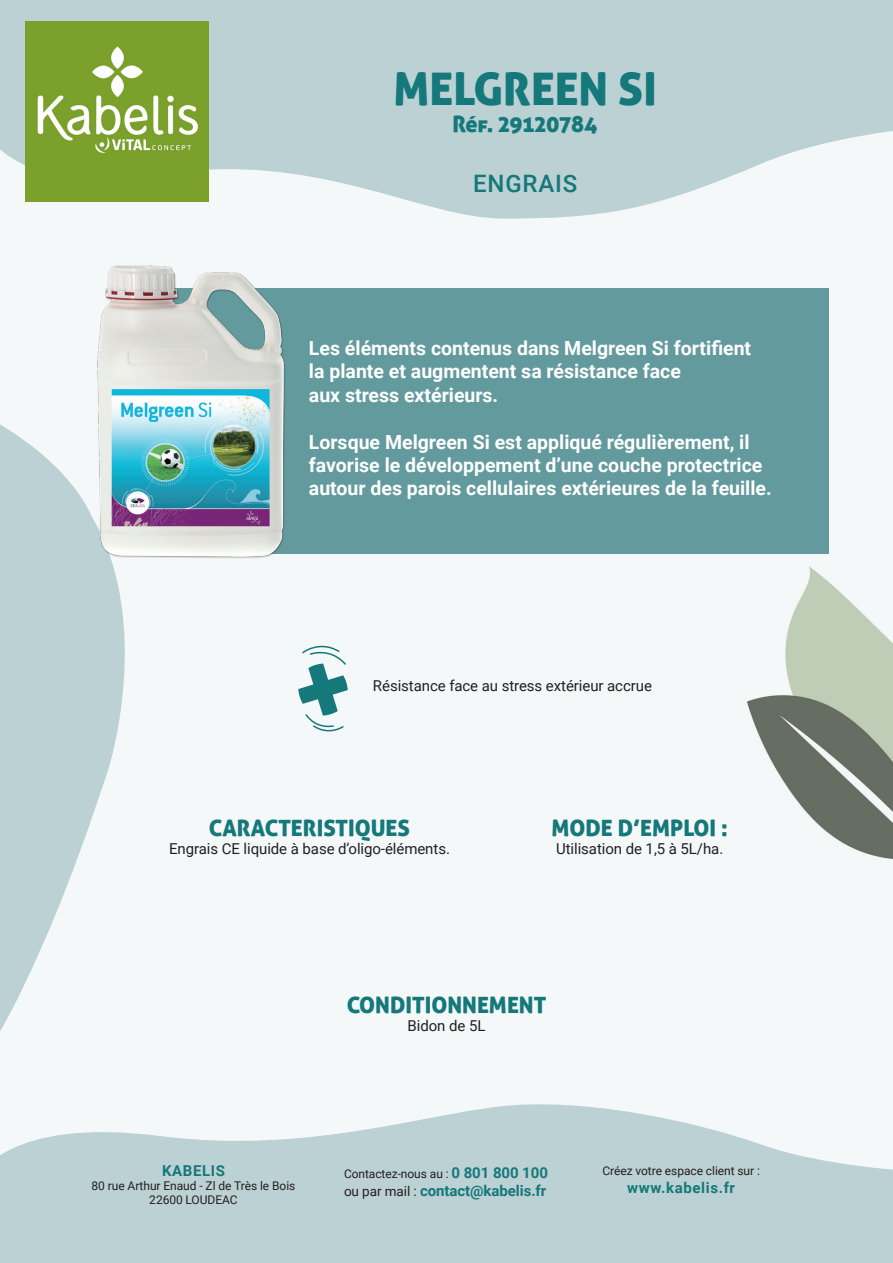
<style>
.page{position:relative;width:893px;height:1263px;background:#fff}
.page>*{position:absolute;margin:0;border:0;box-sizing:border-box;transform-origin:0 0}
.t1{font:45px "Aller Display";color:#15787a}
.t2{font:500 24px "Roboto";letter-spacing:.035em;color:#15787a}
.t3{font:22.5px "Aller Display";color:#15787a}
.t4{font:700 19.5px/23.4px "Roboto";color:#fff}
.t5{font:15px "Roboto";letter-spacing:-.005em;color:#231f20}
.t6{font:700 15px "Roboto";letter-spacing:-.005em;color:#15787a}
.t7{font:700 15px "Roboto";letter-spacing:.04em;color:#15787a}
.t8{font:12px/14.4px "Roboto";letter-spacing:-.005em;color:#231f20;text-align:center}
.s1{font-weight:700;font-size:15px;color:#15787a}
.s2{font-weight:400;font-size:13.5px;color:#231f20}
</style>
<div class="page">
<img style="left:744px;top:564px;width:149px;height:298px">
<svg style="left:0;top:424px;width:125px;height:608px;fill:#bbd1d3"></svg>
<svg style="left:0;top:0;width:893px;height:219px;fill:#bbd1d3"></svg>
<svg style="left:0;top:1104px;width:893px;height:159px;fill:#bbd1d3"></svg>
<img style="left:26px;top:22px;width:182px;height:180px">
<div style="left:144px;top:288px;width:685px;height:266px;background:#639a9e"></div>
<img style="left:89px;top:265px;width:196px;height:301px">
<svg style="left:302px;top:645px;width:44px;height:87px"></svg>
<p class="t1" style="left:394px;top:60px;width:265px">MELGREEN SI</p>
<p class="t3" style="left:452px;top:109px;width:147px">Réf. 29120784</p>
<p class="t2" style="left:473px;top:167px;width:106px">ENGRAIS</p>
<p class="t4" style="left:309px;top:336px;width:444px">Les éléments contenus dans Melgreen Si fortifient la plante et augmentent sa résistance face<br>aux stress extérieurs.</p>
<p class="t4" style="left:309px;top:429px;width:464px">Lorsque Melgreen Si est appliqué régulièrement, il favorise le développement d’une couche protectrice autour des parois cellulaires extérieures de la feuille.</p>
<p class="t5" style="left:373px;top:675px;width:280px">Résistance face au stress extérieur accrue</p>
<p class="t3" style="left:209px;top:814px;width:203px">CARACTERISTIQUES</p>
<p class="t5" style="left:169px;top:838px;width:282px">Engrais CE liquide à base d’oligo-éléments.</p>
<p class="t3" style="left:551px;top:814px;width:178px">MODE D’EMPLOI :</p>
<p class="t5" style="left:556px;top:838px;width:169px">Utilisation de 1,5 à 5L/ha.</p>
<p class="t3" style="left:347px;top:990px;width:201px">CONDITIONNEMENT</p>
<p class="t5" style="left:408px;top:1015px;width:79px">Bidon de 5L</p>
<p class="t7" style="left:162px;top:1160px;width:64px">KABELIS</p>
<p class="t8" style="left:92px;top:1178px;width:205px">80 rue Arthur Enaud - Zl de Très le Bois<br>22600 LOUDEAC</p>
<p class="t8" style="left:344px;top:1166px;width:205px">Contactez-nous au : <span class="s1">0 801 800 100</span></p>
<p class="t6" style="left:344px;top:1180px;width:204px"><span class="s2">ou par mail :</span> contact@kabelis.fr</p>
<p class="t8" style="left:602px;top:1163px;width:159px">Créez votre espace client sur :</p>
<p class="t7" style="left:627px;top:1177px;width:109px">www.kabelis.fr</p>
</div>
